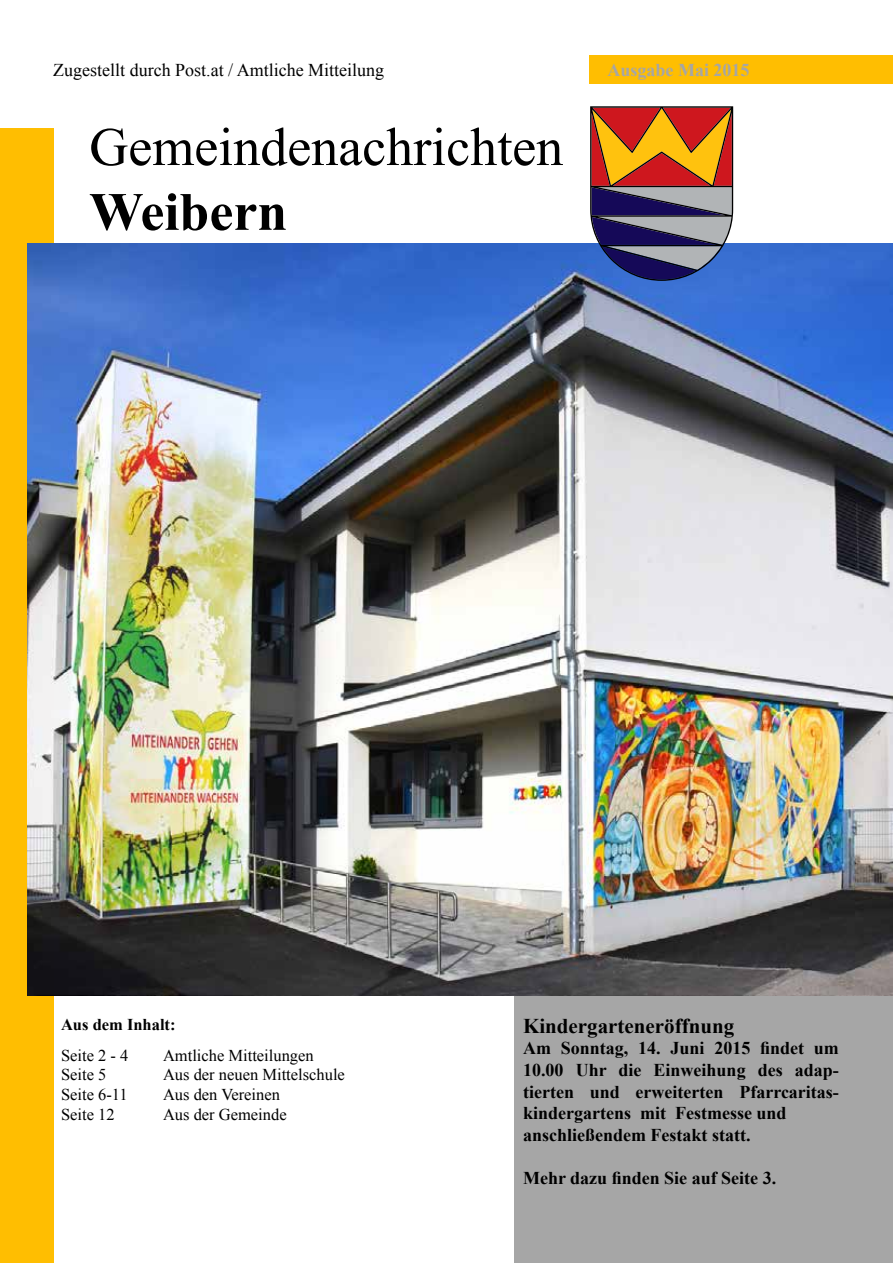
<style>
.page{position:relative;width:893px;height:1263px;background:#fff}
.page>*{position:absolute;margin:0;border:0;box-sizing:border-box;transform-origin:0 0}
.t1{font:54px "Times New Roman";color:#000}
.t2{font:700 54px "Times New Roman";color:#000}
.t3{font:700 21px "Times New Roman";color:#000}
.t4{font:700 18px/21.6px "Times New Roman";color:#000}
.t5{font:18px "Times New Roman";color:#000}
.t6{font:700 18px "Times New Roman";color:#a6a6a6}
.t7{font:16.5px/19.8px "Times New Roman";color:#000}
.t8{font:700 16.5px "Times New Roman";color:#000}
</style>
<div class="page">
<div style="left:0;top:128px;width:53px;height:1135px;background:#ffbe01"></div>
<div style="left:514px;top:979px;width:379px;height:284px;background:#a6a6a6"></div>
<img style="left:27px;top:243px;width:866px;height:753px">
<div style="left:590px;top:55px;width:303px;height:29px;background:#ffbe01"></div>
<svg style="left:590px;top:106px;width:143px;height:175px;background:#8e5c56"></svg>
<p class="t5" style="left:53px;top:57px;width:332px">Zugestellt durch Post.at / Amtliche Mitteilung</p>
<h1 class="t1" style="left:89px;top:109px;width:475px">Gemeindenachrichten</h1>
<h1 class="t2" style="left:89px;top:173px;width:200px">Weibern</h1>
<p class="t6" style="left:607px;top:56px;width:144px">Ausgabe Mai 2015</p>
<p class="t8" style="left:61px;top:1012px;width:116px">Aus dem Inhalt:</p>
<p class="t7" style="left:61px;top:1044px;width:69px">Seite 2 - 4<br>Seite 5<br>Seite 6-11<br>Seite 12</p>
<p class="t7" style="left:163px;top:1044px;width:183px">Amtliche Mitteilungen<br>Aus der neuen Mittelschule<br>Aus den Vereinen<br>Aus der Gemeinde</p>
<p class="t3" style="left:523px;top:1010px;width:213px">Kindergarteneröffnung</p>
<p class="t4" style="left:523px;top:1037px;width:317px">Am Sonntag, 14. Juni 2015 findet um 10.00 Uhr die Einweihung des adap&shy;tierten und erweiterten Pfarrcaritas&shy;kindergartens mit Festmesse und anschließendem Festakt statt.</p>
<p class="t4" style="left:523px;top:1166px;width:255px">Mehr dazu finden Sie auf Seite 3.</p>
</div>
